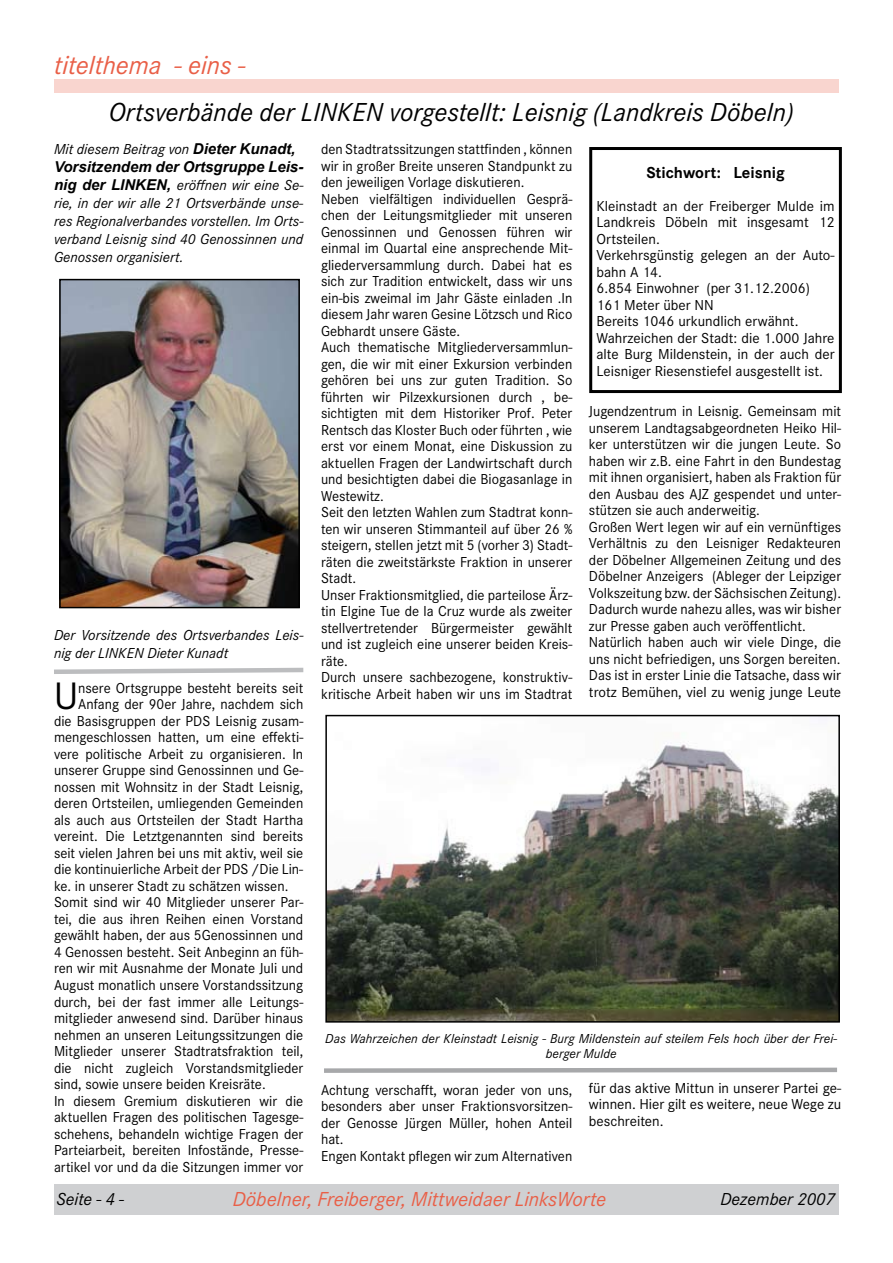
<style>
.page{position:relative;width:893px;height:1263px;background:#fff}
.page>*{position:absolute;margin:0;border:0;box-sizing:border-box;transform-origin:0 0}
.t1{font:39.75px "Corporate S";color:#000}
.t2{font:italic 27px "Corporate S";color:#000}
.t3{font:italic 27px "Corporate S";color:#e95f47}
.t4{font:italic 21px "Corporate S";color:#e95f47}
.t5{font:italic 18px "Corporate S";color:#000}
.t6{font:700 16.5px "Corporate S";color:#000}
.t7{font:15px/16.5px "Corporate S";color:#000}
.t8{font:italic 15px/18px "Corporate S";color:#000;text-align:justify}
.t9{font:italic 700 15px "Arial";color:#000}
.t10{font:italic 13.5px/15px "Corporate S";color:#000;text-align:center}
.s1{font-family:"Arial";font-weight:700}
</style>
<div class="page">
<div style="left:54px;top:79px;width:785px;height:14px;background:#f9d5cf"></div>
<div style="left:54px;top:1184px;width:785px;height:31px;background:#cfd0d2"></div>
<img style="left:62px;top:282px;width:235px;height:323px">
<div style="left:59px;top:279px;width:241px;height:329px;border:2px solid #000"></div>
<svg style="left:54px;top:667px;width:250px;height:7px"></svg>
<img style="left:328px;top:741px;width:509px;height:278px">
<div style="left:325px;top:715px;width:515px;height:307px;border:2px solid #000"></div>
<svg style="left:324px;top:1067px;width:513px;height:6px;background:#bcbdbf"></svg>
<div style="left:589px;top:147px;width:253px;height:246px;border:3px solid #000"></div>
<h2 class="t3" style="left:54px;top:50px;width:193px">titelthema - eins -</h2>
<h2 class="t2" style="left:109px;top:97px;width:686px">Ortsverbände der LINKEN vorgestellt: Leisnig (Landkreis Döbeln)</h2>
<p class="t8" style="left:54px;top:141px;width:243px">Mit diesem Beitrag von <span class="s1">Dieter Kunadt,</span></p>
<p class="t9" style="left:54px;top:157px;width:251px">Vorsitzendem der Ortsgruppe Leis-</p>
<p class="t8" style="left:54px;top:177px;width:251px"><span class="s1">nig der LINKEN,</span> eröffnen wir eine Se&shy;rie, in der wir alle 21 Ortsverbände unse&shy;res Regionalverbandes vorstellen. Im Orts&shy;verband Leisnig sind 40 Genossinnen und Genossen organisiert.</p>
<p class="t7" style="left:321px;top:141px;width:253px">den Stadtratssitzungen stattfinden , können wir in großer Breite unseren Standpunkt zu den jeweiligen Vorlage diskutieren.<br>Neben vielfältigen individuellen Gesprä&shy;chen der Leitungsmitglieder mit unseren Genossinnen und Genossen führen wir einmal im Quartal eine ansprechende Mit&shy;gliederversammlung durch. Dabei hat es sich zur Tradition entwickelt, dass wir uns ein-bis zweimal im Jahr Gäste einladen .In diesem Jahr waren Gesine Lötzsch und Rico Gebhardt unsere Gäste.<br>Auch thematische Mitgliederversammlun&shy;gen, die wir mit einer Exkursion verbinden gehören bei uns zur guten Tradition. So führten wir Pilzexkursionen durch , be&shy;sichtigten mit dem Historiker Prof. Peter Rentsch das Kloster Buch oder führten , wie erst vor einem Monat, eine Diskussion zu aktuellen Fragen der Landwirtschaft durch und besichtigten dabei die Biogasanlage in Westewitz.<br>Seit den letzten Wahlen zum Stadtrat konn&shy;ten wir unseren Stimmanteil auf über 26 % steigern, stellen jetzt mit 5 (vorher 3) Stadt&shy;räten die zweitstärkste Fraktion in unserer Stadt.<br>Unser Fraktionsmitglied, die parteilose Ärz&shy;tin Elgine Tue de la Cruz wurde als zweiter stellvertretender Bürgermeister gewählt und ist zugleich eine unserer beiden Kreis&shy;räte.<br>Durch unsere sachbezogene, konstruktiv&shy;kritische Arbeit haben wir uns im Stadtrat</p>
<p class="t6" style="left:646px;top:163px;width:140px">Stichwort: Leisnig</p>
<p class="t7" style="left:596px;top:198px;width:240px">Kleinstadt an der Freiberger Mulde im<br>Landkreis Döbeln mit insgesamt 12<br>Ortsteilen.<br>Verkehrsgünstig gelegen an der Auto&shy;bahn A 14.<br>6.854 Einwohner (per 31.12.2006)<br>161 Meter über NN<br>Bereits 1046 urkundlich erwähnt.<br>Wahrzeichen der Stadt: die 1.000 Jahre alte Burg Mildenstein, in der auch der<br>Leisniger Riesenstiefel ausgestellt ist.</p>
<p class="t7" style="left:589px;top:403px;width:254px">Jugendzentrum in Leisnig. Gemeinsam mit unserem Landtagsabgeordneten Heiko Hil&shy;ker unterstützen wir die jungen Leute. So haben wir z.B. eine Fahrt in den Bundestag mit ihnen organisiert, haben als Fraktion für den Ausbau des AJZ gespendet und unter&shy;stützen sie auch anderweitig.<br>Großen Wert legen wir auf ein vernünftiges Verhältnis zu den Leisniger Redakteuren der Döbelner Allgemeinen Zeitung und des Döbelner Anzeigers (Ableger der Leipziger Volkszeitung bzw. der Sächsischen Zeitung).<br>Dadurch wurde nahezu alles, was wir bisher zur Presse gaben auch veröffentlicht.<br>Natürlich haben auch wir viele Dinge, die uns nicht befriedigen, uns Sorgen bereiten.<br>Das ist in erster Linie die Tatsache, dass wir trotz Bemühen, viel zu wenig junge Leute</p>
<p class="t8" style="left:54px;top:627px;width:251px">Der Vorsitzende des Ortsverbandes Leis&shy;nig der LINKEN Dieter Kunadt</p>
<h1 class="t1" style="left:54px;top:674px;width:26px">U</h1>
<p class="t7" style="left:78px;top:680px;width:227px">nsere Ortsgruppe besteht bereits seit</p>
<p class="t7" style="left:78px;top:696px;width:227px">Anfang der 90er Jahre, nachdem sich</p>
<p class="t7" style="left:54px;top:713px;width:251px">die Basisgruppen der PDS Leisnig zusam-</p>
<p class="t7" style="left:54px;top:729px;width:251px">mengeschlossen hatten, um eine effekti-</p>
<p class="t7" style="left:54px;top:746px;width:251px">vere politische Arbeit zu organisieren. In</p>
<p class="t7" style="left:54px;top:762px;width:251px">unserer Gruppe sind Genossinnen und Ge-</p>
<p class="t7" style="left:54px;top:779px;width:251px">nossen mit Wohnsitz in der Stadt Leisnig,</p>
<p class="t7" style="left:54px;top:795px;width:251px">deren Ortsteilen, umliegenden Gemeinden</p>
<p class="t7" style="left:54px;top:812px;width:251px">als auch aus Ortsteilen der Stadt Hartha</p>
<p class="t7" style="left:54px;top:828px;width:251px">vereint. Die Letztgenannten sind bereits</p>
<p class="t7" style="left:54px;top:845px;width:251px">seit vielen Jahren bei uns mit aktiv, weil sie</p>
<p class="t7" style="left:54px;top:861px;width:251px">die kontinuierliche Arbeit der PDS /Die Lin-</p>
<p class="t7" style="left:54px;top:878px;width:236px">ke. in unserer Stadt zu schätzen wissen.</p>
<p class="t7" style="left:54px;top:894px;width:251px">Somit sind wir 40 Mitglieder unserer Par-</p>
<p class="t7" style="left:54px;top:911px;width:251px">tei, die aus ihren Reihen einen Vorstand</p>
<p class="t7" style="left:54px;top:927px;width:251px">gewählt haben, der aus 5Genossinnen und</p>
<p class="t7" style="left:54px;top:944px;width:251px">4 Genossen besteht. Seit Anbeginn an füh-</p>
<p class="t7" style="left:54px;top:960px;width:251px">ren wir mit Ausnahme der Monate Juli und</p>
<p class="t7" style="left:54px;top:977px;width:251px">August monatlich unsere Vorstandssitzung</p>
<p class="t7" style="left:54px;top:993px;width:251px">durch, bei der fast immer alle Leitungs-</p>
<p class="t7" style="left:54px;top:1010px;width:251px">mitglieder anwesend sind. Darüber hinaus</p>
<p class="t7" style="left:54px;top:1026px;width:251px">nehmen an unseren Leitungssitzungen die</p>
<p class="t7" style="left:54px;top:1043px;width:251px">Mitglieder unserer Stadtratsfraktion teil,</p>
<p class="t7" style="left:54px;top:1059px;width:251px">die nicht zugleich Vorstandsmitglieder</p>
<p class="t7" style="left:54px;top:1076px;width:213px">sind, sowie unsere beiden Kreisräte.</p>
<p class="t7" style="left:54px;top:1092px;width:251px">In diesem Gremium diskutieren wir die</p>
<p class="t7" style="left:54px;top:1109px;width:251px">aktuellen Fragen des politischen Tagesge-</p>
<p class="t7" style="left:54px;top:1125px;width:251px">schehens, behandeln wichtige Fragen der</p>
<p class="t7" style="left:54px;top:1142px;width:251px">Parteiarbeit, bereiten Infostände, Presse-</p>
<p class="t7" style="left:54px;top:1158px;width:251px">artikel vor und da die Sitzungen immer vor</p>
<p class="t10" style="left:325px;top:1031px;width:513px">Das Wahrzeichen der Kleinstadt Leisnig - Burg Mildenstein auf steilem Fels hoch über der Frei&shy;berger Mulde</p>
<p class="t7" style="left:589px;top:1080px;width:254px;text-align:justify">für das aktive Mittun in unserer Partei ge&shy;winnen. Hier gilt es weitere, neue Wege zu beschreiten.</p>
<p class="t7" style="left:321px;top:1081px;width:253px">Achtung verschafft, woran jeder von uns, besonders aber unser Fraktionsvorsitzen&shy;der Genosse Jürgen Müller, hohen Anteil hat.<br>Engen Kontakt pflegen wir zum Alternativen</p>
<p class="t5" style="left:56px;top:1189px;width:69px">Seite - 4 -</p>
<h3 class="t4" style="left:233px;top:1187px;width:375px">Döbelner, Freiberger, Mittweidaer LinksWorte</h3>
<p class="t5" style="left:720px;top:1189px;width:116px">Dezember 2007</p>
</div>
